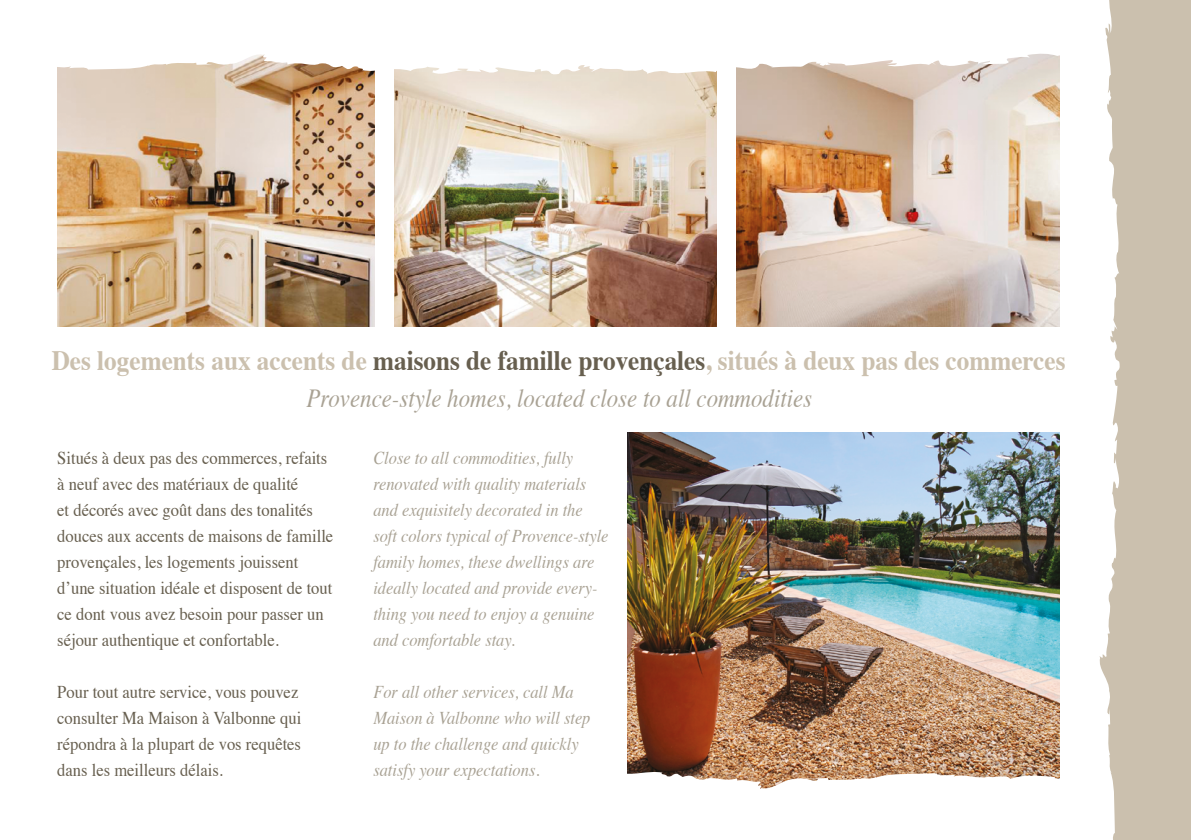
<style>
.page{position:relative;width:1191px;height:840px;background:#fff}
.page>*{position:absolute;margin:0;border:0;box-sizing:border-box;transform-origin:0 0}
.t1{font:700 28px "Times";color:#cbc0ae;scale:.9 1}
.t2{font:italic 26px "Times";color:#a9a294;scale:.88 1}
.t3{font:18px/26px "Times";color:#675f4f;scale:.92 1}
.t4{font:italic 18px/26px "Times";color:#a9a294;scale:.91 1}
.s1{color:#675f4f}
</style>
<div class="page">
<div style="left:952px;top:0;width:239px;height:839px;background:#cbc0ae"></div>
<svg style="left:1102px;top:0;width:18px;height:839px;fill:#fff"></svg>
<div style="left:952px;top:0;width:150px;height:839px;background:#fff"></div>
<img style="left:394px;top:76px;width:323px;height:251px">
<img style="left:57px;top:76px;width:318px;height:251px">
<img style="left:736px;top:76px;width:323px;height:251px">
<svg style="left:57px;top:21px;width:1063px;height:55px"></svg>
<svg style="left:57px;top:48px;width:1036px;height:3px"></svg>
<svg style="left:57px;top:0;width:1042px;height:48px"></svg>
<img style="left:627px;top:432px;width:432px;height:333px">
<div style="left:376px;top:52px;width:18px;height:290px;background:#fff"></div>
<div style="left:717px;top:52px;width:18px;height:290px;background:#fff"></div>
<img style="left:627px;top:765px;width:493px;height:55px">
<svg style="left:627px;top:791px;width:463px;height:3px"></svg>
<svg style="left:627px;top:794px;width:470px;height:45px"></svg>
<h1 class="t1" style="left:52px;top:333px;width:1127px">Des logements aux accents de <span class="s1">maisons de famille provençales</span>, situés à deux pas des commerces</h1>
<h2 class="t2" style="left:306px;top:375px;width:576px">Provence-style homes, located close to all commodities</h2>
<p class="t3" style="left:57px;top:442px;width:301px">Situés à deux pas des commerces, refaits à neuf avec des matériaux de qualité<br>et décorés avec goût dans des tonalités douces aux accents de maisons de famille provençales, les logements jouissent d’une situation idéale et disposent de tout ce dont vous avez besoin pour passer un séjour authentique et confortable.</p>
<p class="t3" style="left:57px;top:676px;width:267px">Pour tout autre service, vous pouvez consulter Ma Maison à Valbonne qui répondra à la plupart de vos requêtes dans les meilleurs délais.</p>
<p class="t4" style="left:373px;top:443px;width:260px">Close to all commodities, fully renovated with quality materials and exquisitely decorated in the soft colors typical of Provence-style family homes, these dwellings are ideally located and provide every&shy;thing you need to enjoy a genuine and comfortable stay.</p>
<p class="t4" style="left:373px;top:677px;width:240px">For all other services, call Ma<br>Maison à Valbonne who will step up to the challenge and quickly satisfy your expectations.</p>
</div>
